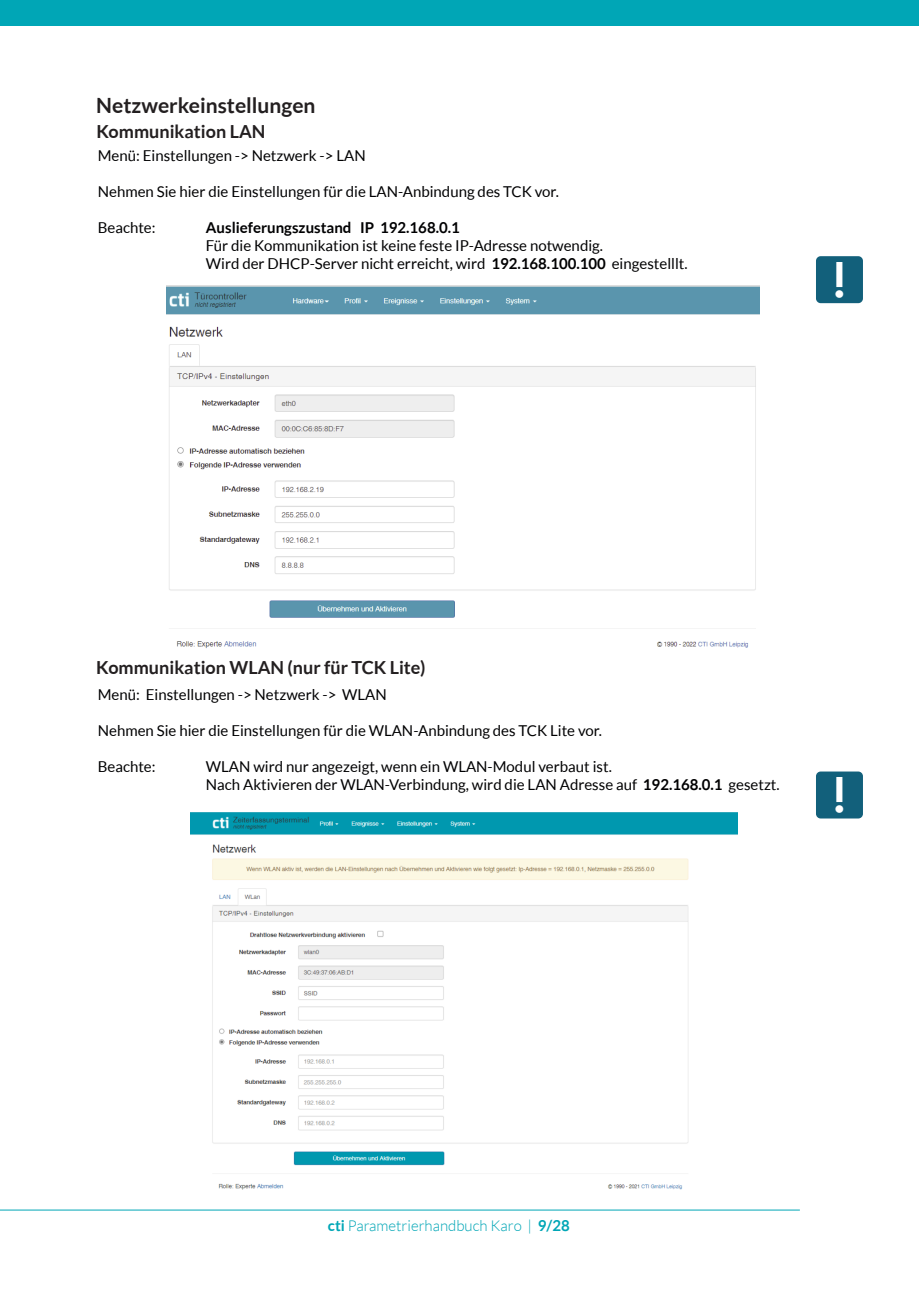
<style>
.page{position:relative;width:919px;height:1289px;background:#fff}
.page>*{position:absolute;margin:0;border:0;box-sizing:border-box;transform-origin:0 0}
.t1{font:700 48.75px "Lato";color:#fff}
.t2{font:700 21px "Lato";color:#231f20}
.t3{font:700 18px "Lato";color:#231f20}
.t4{font:15px/18px "Lato";color:#000002}
.t5{font:700 15px "Lato";color:#000002}
.t6{font:300 15px "Lato";color:#00a6b6}
.s1{font-weight:700}
</style>
<div class="page">
<div style="left:0;top:0;width:918px;height:26px;background:#00a6b6"></div>
<hr style="left:0;top:1209px;width:799px;height:1px;background:#00a6b6">
<div style="left:815px;top:256px;width:47px;height:47px;background:#12607b;border-radius:5px"></div>
<div style="left:815px;top:771px;width:47px;height:47px;background:#12607b;border-radius:5px"></div>
<img style="left:191px;top:812px;width:546px;height:378px">
<img style="left:166px;top:285px;width:593px;height:364px">
<h2 class="t2" style="left:96px;top:96px;width:221px">Netzwerkeinstellungen</h2>
<p class="t3" style="left:96px;top:123px;width:170px">Kommunikation LAN</p>
<p class="t4" style="left:98px;top:148px;width:269px">Menü: Einstellungen -&gt; Netzwerk -&gt; LAN</p>
<p class="t4" style="left:98px;top:184px;width:462px">Nehmen Sie hier die Einstellungen für die LAN-Anbindung des TCK vor.</p>
<p class="t4" style="left:98px;top:220px;width:59px">Beachte:</p>
<p class="t5" style="left:206px;top:221px;width:255px">Auslieferungszustand IP 192.168.0.1</p>
<p class="t4" style="left:206px;top:238px;width:483px">Für die Kommunikation ist keine feste IP-Adresse notwendig.<br>Wird der DHCP-Server nicht erreicht, wird <span class="s1">192.168.100.100</span> eingestelllt.</p>
<h1 class="t1" style="left:846px;top:301px;width:15px;rotate:-180deg">i</h1>
<p class="t3" style="left:96px;top:659px;width:331px">Kommunikation WLAN (nur für TCK Lite)</p>
<p class="t4" style="left:98px;top:686px;width:290px">Menü: Einstellungen -&gt; Netzwerk -&gt; WLAN</p>
<p class="t4" style="left:98px;top:722px;width:505px">Nehmen Sie hier die Einstellungen für die WLAN-Anbindung des TCK Lite vor.</p>
<p class="t4" style="left:98px;top:758px;width:59px">Beachte:</p>
<p class="t4" style="left:206px;top:758px;width:575px">WLAN wird nur angezeigt, wenn ein WLAN-Modul verbaut ist.<br>Nach Aktivieren der WLAN-Verbindung, wird die LAN Adresse auf <span class="s1">192.168.0.1</span> gesetzt.</p>
<h1 class="t1" style="left:846px;top:816px;width:15px;rotate:-180deg">i</h1>
<p class="t6" style="left:328px;top:1219px;width:243px"><span class="s1">cti</span> Parametrierhandbuch Karo | <span class="s1">9/28</span></p>
</div>
